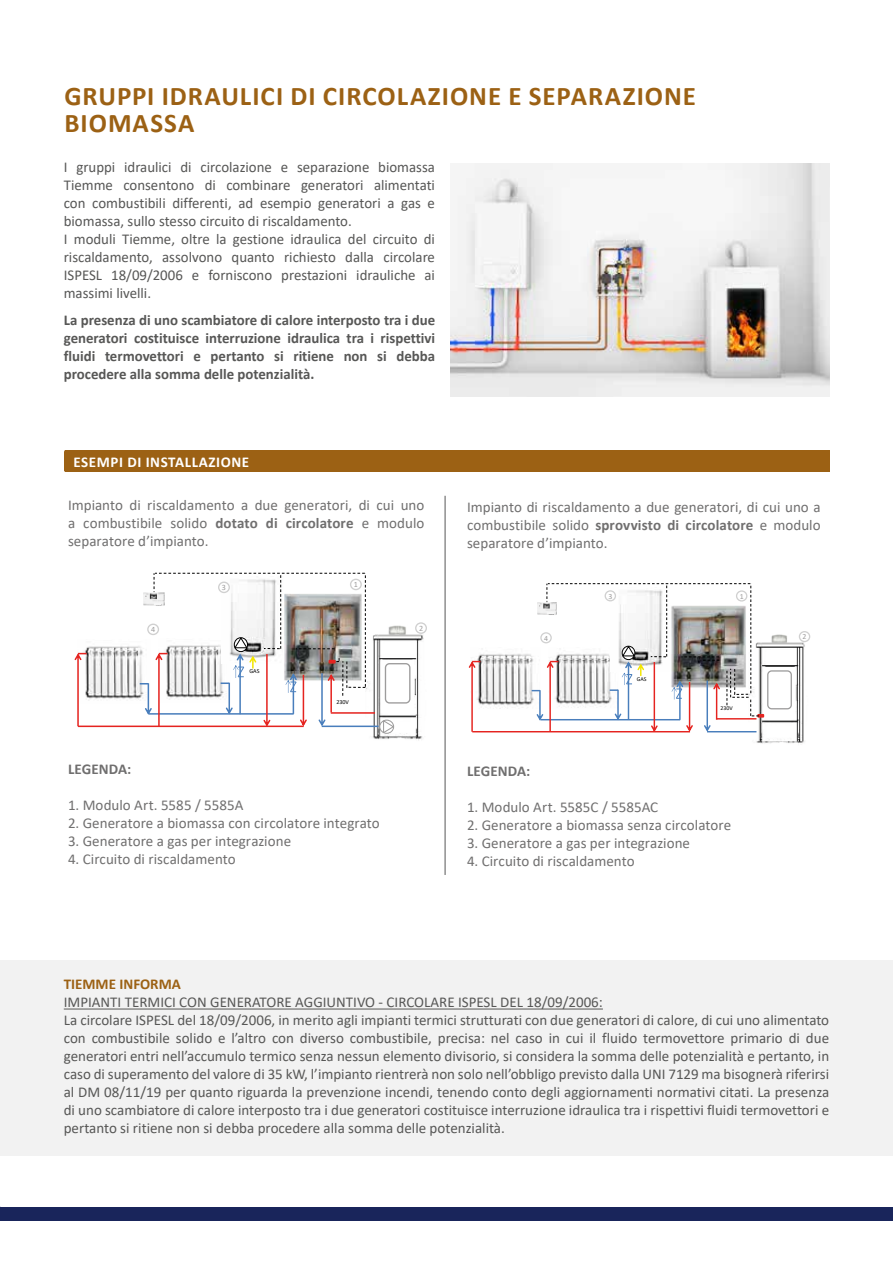
<style>
.page{position:relative;width:893px;height:1263px;background:#fff}
.page>*{position:absolute;margin:0;border:0;box-sizing:border-box;transform-origin:0 0}
.t1{font:700 27px/27px "Calibri";letter-spacing:.035em;color:#9c6114}
.t2{font:15px/18px "Calibri";color:#575756}
.t3{font:15px/18px "Calibri";letter-spacing:.005em;color:#706f6f;text-align:justify}
.t4{font:700 15px/18px "Calibri";color:#575756;text-align:justify}
.t5{font:700 15px "Calibri";letter-spacing:.04em;color:#fff}
.t6{font:700 15px "Calibri";letter-spacing:.005em;color:#706f6f}
.t7{font:700 15px "Calibri";color:#9c6114}
.t8{font:8.1px "Calibri";color:#9d9c9c}
.t9{font:7.8px "Calibri";color:#9d9c9c}
.t10{font:6px "Calibri";color:#000}
.t11{font:5.85px "Calibri";color:#000}
.s1{font-weight:700}
</style>
<div class="page">
<div style="left:0;top:960px;width:893px;height:195px;background:#f2f2f2"></div>
<div style="left:0;top:1207px;width:893px;height:14px;background:#19255b"></div>
<hr style="left:64px;top:1008px;width:539px;height:1px;background:#575756">
<div style="left:65px;top:450px;width:765px;height:22px;background:#9c6114"></div>
<img style="left:388px;top:625px;width:18px;height:6px">
<img style="left:365px;top:631px;width:60px;height:110px">
<div style="left:384px;top:721px;width:28px;height:11px;background:#fff;border-radius:2px"></div>
<div style="left:383px;top:720px;width:30px;height:13px;border:1px solid #fff;border-radius:2px"></div>
<div style="left:383px;top:642px;width:29px;height:12px;background:#fff;border-radius:2px"></div>
<div style="left:383px;top:642px;width:30px;height:12px;border:1px solid #fff;border-radius:2px"></div>
<div style="left:381px;top:660px;width:32px;height:49px;background:linear-gradient(to right,#fff,#fefefe)"></div>
<div style="left:381px;top:659px;width:33px;height:51px;border:1px solid #fff"></div>
<div style="left:385px;top:664px;width:25px;height:39px;background:#fff;border-radius:4px"></div>
<div style="left:385px;top:663px;width:25px;height:40px;border:1px solid #9d9c9c;border-radius:4px"></div>
<div style="left:379px;top:720px;width:15px;height:14px;border:1px solid #9d9c9c;border-radius:50%"></div>
<svg style="left:382px;top:719px;width:13px;height:15px"></svg>
<img style="left:78px;top:646px;width:62px;height:55px">
<hr style="left:331px;top:712px;width:44px;height:2px;background:#e52420">
<hr style="left:322px;top:725px;width:57px;height:2px;background:#497ebc">
<hr style="left:78px;top:725px;width:226px;height:2px;background:#e52420">
<svg style="left:75px;top:653px;width:12px;height:73px"></svg>
<div style="left:415px;top:622px;width:12px;height:12px;border:1px solid #d0d0d0;border-radius:50%"></div>
<svg style="left:140px;top:573px;width:226px;height:154px"></svg>
<img style="left:771px;top:634px;width:16px;height:6px">
<img style="left:748px;top:640px;width:61px;height:104px">
<div style="left:766px;top:726px;width:28px;height:11px;background:#fff;border-radius:2px"></div>
<div style="left:765px;top:726px;width:29px;height:12px;border:1px solid #fff;border-radius:2px"></div>
<div style="left:766px;top:650px;width:28px;height:11px;background:#fff;border-radius:2px"></div>
<div style="left:765px;top:650px;width:29px;height:12px;border:1px solid #fff;border-radius:2px"></div>
<div style="left:764px;top:667px;width:31px;height:48px;background:#fff"></div>
<div style="left:767px;top:670px;width:25px;height:39px;border:1px solid #9d9c9c;border-radius:4px"></div>
<img style="left:471px;top:654px;width:61px;height:55px">
<hr style="left:472px;top:731px;width:218px;height:1px;background:#e52420">
<svg style="left:469px;top:661px;width:11px;height:71px"></svg>
<div style="left:799px;top:631px;width:11px;height:11px;border:1px solid #d0d0d0;border-radius:50%"></div>
<svg style="left:532px;top:583px;width:232px;height:149px"></svg>
<hr style="left:445px;top:496px;width:1px;height:379px;background:#575756">
<img style="left:451px;top:163px;width:378px;height:233px">
<h1 class="t1" style="left:64px;top:82px;width:633px">GRUPPI IDRAULICI DI CIRCOLAZIONE E SEPARAZIONE<br>BIOMASSA</h1>
<p class="t2" style="left:64px;top:157px;width:373px">I gruppi idraulici di circolazione e separazione biomassa Tiemme consentono di combinare generatori alimentati con combustibili differenti, ad esempio generatori a gas e biomassa, sullo stesso circuito di riscaldamento.<br>I moduli Tiemme, oltre la gestione idraulica del circuito di riscaldamento, assolvono quanto richiesto dalla circolare ISPESL 18/09/2006 e forniscono prestazioni idrauliche ai massimi livelli.</p>
<p class="t4" style="left:64px;top:311px;width:373px">La presenza di uno scambiatore di calore interposto tra i due generatori costituisce interruzione idraulica tra i rispettivi fluidi termovettori e pertanto si ritiene non si debba procedere alla somma delle potenzialità.</p>
<p class="t5" style="left:73px;top:451px;width:177px">ESEMPI DI INSTALLAZIONE</p>
<p class="t3" style="left:68px;top:495px;width:358px">Impianto di riscaldamento a due generatori, di cui uno a combustibile solido <span class="s1">dotato di circolatore</span> e modulo separatore d’impianto.</p>
<p class="t8" style="left:151px;top:624px;width:6px">4</p>
<p class="t8" style="left:222px;top:582px;width:6px">3</p>
<p class="t10" style="left:249px;top:667px;width:12px">GAS</p>
<p class="t8" style="left:354px;top:579px;width:6px">1</p>
<p class="t10" style="left:336px;top:698px;width:14px">230V</p>
<p class="t6" style="left:68px;top:759px;width:65px">LEGENDA:</p>
<p class="t3" style="left:68px;top:796px;width:177px">1. Modulo Art. 5585 / 5585A</p>
<p class="t3" style="left:68px;top:814px;width:313px">2. Generatore a biomassa con circolatore integrato</p>
<p class="t3" style="left:68px;top:832px;width:225px">3. Generatore a gas per integrazione</p>
<p class="t3" style="left:68px;top:850px;width:169px">4. Circuito di riscaldamento</p>
<p class="t8" style="left:419px;top:623px;width:6px">2</p>
<p class="t3" style="left:467px;top:497px;width:355px">Impianto di riscaldamento a due generatori, di cui uno a combustibile solido <span class="s1">sprovvisto di circolatore</span> e modulo separatore d’impianto.</p>
<p class="t9" style="left:544px;top:632px;width:5px">4</p>
<p class="t9" style="left:608px;top:590px;width:5px">3</p>
<p class="t11" style="left:637px;top:674px;width:11px">GAS</p>
<p class="t9" style="left:740px;top:591px;width:5px">1</p>
<p class="t11" style="left:721px;top:704px;width:14px">230V</p>
<p class="t6" style="left:467px;top:761px;width:65px">LEGENDA:</p>
<p class="t3" style="left:467px;top:798px;width:193px">1. Modulo Art. 5585C / 5585AC</p>
<p class="t3" style="left:467px;top:816px;width:266px">2. Generatore a biomassa senza circolatore</p>
<p class="t3" style="left:467px;top:834px;width:225px">3. Generatore a gas per integrazione</p>
<p class="t3" style="left:467px;top:852px;width:169px">4. Circuito di riscaldamento</p>
<p class="t9" style="left:803px;top:631px;width:5px">2</p>
<p class="t7" style="left:64px;top:974px;width:119px">TIEMME INFORMA</p>
<p class="t2" style="left:64px;top:993px;width:767px">IMPIANTI TERMICI CON GENERATORE AGGIUNTIVO - CIRCOLARE ISPESL DEL 18/09/2006:<br>La circolare ISPESL del 18/09/2006, in merito agli impianti termici strutturati con due generatori di calore, di cui uno alimentato con combustibile solido e l’altro con diverso combustibile, precisa: nel caso in cui il fluido termovettore primario di due generatori entri nell’accumulo termico senza nessun elemento divisorio, si considera la somma delle potenzialità e pertanto, in caso di superamento del valore di 35 kW, l’impianto rientrerà non solo nell’obbligo previsto dalla UNI 7129 ma bisognerà riferirsi al DM 08/11/19 per quanto riguarda la prevenzione incendi, tenendo conto degli aggiornamenti normativi citati. La presenza di uno scambiatore di calore interposto tra i due generatori costituisce interruzione idraulica tra i rispettivi fluidi termovettori e pertanto si ritiene non si debba procedere alla somma delle potenzialità.</p>
</div>
